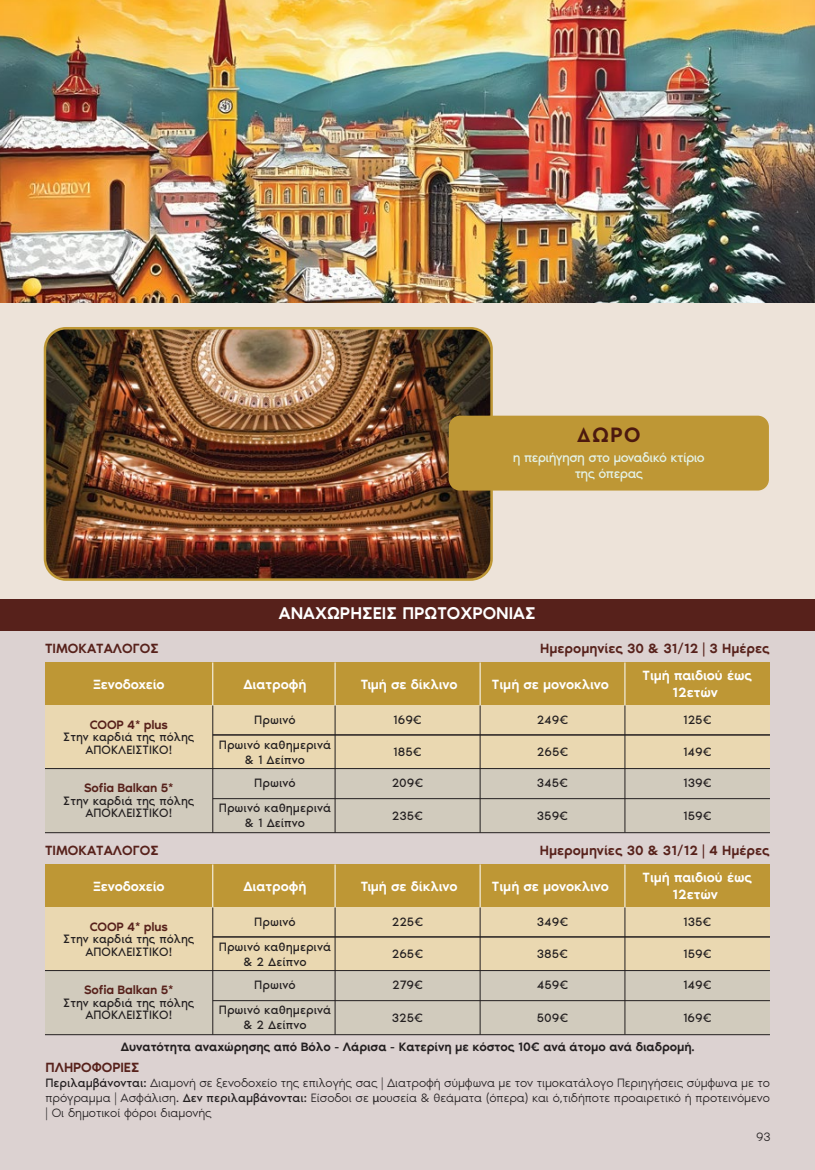
<style>
.page{position:relative;width:815px;height:1170px;background:#fff}
.page>*{position:absolute;margin:0;border:0;box-sizing:border-box;transform-origin:0 0}
.t1{font:700 21.25px "Neutraface Two Text Greek";color:#4c190f}
.t2{font:500 17.5px "Noir Pro";color:#fff}
.t3{font:500 13.75px/16.5px "Noir Pro";letter-spacing:-.005em;color:#fff;text-align:center}
.t4{font:500 13.75px "Noir Pro";color:#57211b}
.t5{font:13.75px/16.2px "Noir Pro";letter-spacing:-.04em;color:#e4f2e6;text-align:center}
.t6{font:12.5px/15px "Noir Pro";color:#231f20;text-align:center}
.t7{font:300 12.5px/15px "Noir Pro";letter-spacing:-.005em;color:#231f20;text-align:justify}
.t8{font:500 12.5px "Noir Pro";letter-spacing:-.005em;color:#231f20}
.t9{font:500 12.5px "Noir Pro";letter-spacing:-.015em;color:#57211b}
.s1{font-weight:400}
.s2{font-family:"Myriad Pro";font-weight:400}
</style>
<div class="page">
<div style="left:0;top:0;width:815px;height:1169px;background:#ede3d9"></div>
<div style="left:0;top:599px;width:815px;height:570px;background:#dcd2d1"></div>
<div style="left:45px;top:662px;width:725px;height:43px;background:#be9735"></div>
<div style="left:45px;top:705px;width:725px;height:127px;background:#ead8b1"></div>
<div style="left:45px;top:768px;width:725px;height:64px;background:#d1cbbd"></div>
<hr style="left:335px;top:662px;width:1px;height:43px;background:#fff">
<hr style="left:480px;top:662px;width:1px;height:43px;background:#fff">
<hr style="left:625px;top:662px;width:1px;height:43px;background:#fff">
<hr style="left:335px;top:705px;width:1px;height:127px;background:#231f20">
<hr style="left:212px;top:662px;width:1px;height:43px;background:#fff">
<hr style="left:212px;top:705px;width:1px;height:127px;background:#231f20">
<hr style="left:480px;top:705px;width:1px;height:127px;background:#231f20">
<hr style="left:625px;top:705px;width:1px;height:127px;background:#231f20">
<hr style="left:45px;top:768px;width:725px;height:1px;background:#231f20">
<hr style="left:213px;top:734px;width:557px;height:1px;background:#231f20">
<hr style="left:45px;top:832px;width:725px;height:1px;background:#231f20">
<hr style="left:213px;top:798px;width:557px;height:1px;background:#231f20">
<div style="left:45px;top:864px;width:725px;height:43px;background:#be9735"></div>
<div style="left:45px;top:907px;width:725px;height:127px;background:#ead8b1"></div>
<div style="left:45px;top:970px;width:725px;height:64px;background:#d1cbbd"></div>
<hr style="left:335px;top:864px;width:1px;height:43px;background:#fff">
<hr style="left:480px;top:864px;width:1px;height:43px;background:#fff">
<hr style="left:625px;top:864px;width:1px;height:43px;background:#fff">
<hr style="left:335px;top:907px;width:1px;height:127px;background:#231f20">
<hr style="left:212px;top:864px;width:1px;height:43px;background:#fff">
<hr style="left:212px;top:907px;width:1px;height:127px;background:#231f20">
<hr style="left:480px;top:907px;width:1px;height:127px;background:#231f20">
<hr style="left:625px;top:907px;width:1px;height:127px;background:#231f20">
<hr style="left:45px;top:970px;width:725px;height:1px;background:#231f20">
<hr style="left:213px;top:936px;width:557px;height:1px;background:#231f20">
<hr style="left:45px;top:1034px;width:725px;height:1px;background:#231f20">
<hr style="left:213px;top:1000px;width:557px;height:1px;background:#231f20">
<img style="left:0;top:0;width:815px;height:302px">
<img style="left:45px;top:330px;width:446px;height:249px">
<div style="left:44px;top:327px;width:449px;height:253px;border:2px solid #be9735;border-radius:21px"></div>
<div style="left:449px;top:415px;width:320px;height:75px;background:#be9735;border-radius:11px"></div>
<div style="left:0;top:599px;width:815px;height:31px;background:#57211b"></div>
<h1 class="t1" style="left:577px;top:422px;width:66px">ΔΩΡΟ</h1>
<p class="t5" style="left:513px;top:448px;width:193px">η περιήγηση στο μοναδικό κτίριο της όπερας</p>
<h2 class="t2" style="left:279px;top:599px;width:258px">ΑΝΑΧΩΡΗΣΕΙΣ ΠΡΩΤΟΧΡΟΝΙΑΣ</h2>
<p class="t4" style="left:45px;top:637px;width:115px">ΤΙΜΟΚΑΤΑΛΟΓΟΣ</p>
<p class="t4" style="left:540px;top:637px;width:231px">Ημερομηνίες 30 &amp; 31/12 | 3 Ημέρες</p>
<p class="t3" style="left:93px;top:674px;width:73px">Ξενοδοχείo</p>
<p class="t3" style="left:243px;top:674px;width:65px">Διατροφή</p>
<p class="t3" style="left:361px;top:674px;width:98px">Τιμή σε δίκλινο</p>
<p class="t3" style="left:492px;top:674px;width:118px">Τιμή σε μονοκλινο</p>
<p class="t3" style="left:643px;top:666px;width:111px">Τιμή παιδιού έως<br>12ετών</p>
<p class="t9" style="left:90px;top:714px;width:80px">COOP 4* plus</p>
<p class="t6" style="left:63px;top:729px;width:133px;line-height:12.5px">Στην καρδιά της πόλης<br>ΑΠΟΚΛΕΙΣΤΙΚΟ!</p>
<p class="t9" style="left:84px;top:778px;width:91px">Sofia Balkan 5*</p>
<p class="t6" style="left:63px;top:793px;width:133px;line-height:12.5px">Στην καρδιά της πόλης<br>ΑΠΟΚΛΕΙΣΤΙΚΟ!</p>
<p class="t6" style="left:254px;top:711px;width:43px">Πρωινό</p>
<p class="t6" style="left:393px;top:711px;width:30px">169€</p>
<p class="t6" style="left:537px;top:711px;width:33px">249€</p>
<p class="t6" style="left:683px;top:711px;width:30px">125€</p>
<p class="t6" style="left:219px;top:736px;width:114px">Πρωινό καθημερινά &amp; 1 Δείπνο</p>
<p class="t6" style="left:393px;top:743px;width:30px">185€</p>
<p class="t6" style="left:537px;top:743px;width:33px">265€</p>
<p class="t6" style="left:683px;top:743px;width:30px">149€</p>
<p class="t6" style="left:683px;top:774px;width:30px">139€</p>
<p class="t6" style="left:683px;top:807px;width:30px">159€</p>
<p class="t6" style="left:254px;top:774px;width:43px">Πρωινό</p>
<p class="t6" style="left:392px;top:774px;width:33px">209€</p>
<p class="t6" style="left:537px;top:774px;width:33px">345€</p>
<p class="t6" style="left:219px;top:799px;width:114px">Πρωινό καθημερινά &amp; 1 Δείπνο</p>
<p class="t6" style="left:392px;top:807px;width:33px">235€</p>
<p class="t6" style="left:537px;top:807px;width:33px">359€</p>
<p class="t4" style="left:45px;top:839px;width:115px">ΤΙΜΟΚΑΤΑΛΟΓΟΣ</p>
<p class="t4" style="left:540px;top:839px;width:231px">Ημερομηνίες 30 &amp; 31/12 | 4 Ημέρες</p>
<p class="t3" style="left:93px;top:876px;width:73px">Ξενοδοχείo</p>
<p class="t3" style="left:243px;top:876px;width:65px">Διατροφή</p>
<p class="t3" style="left:361px;top:876px;width:98px">Τιμή σε δίκλινο</p>
<p class="t3" style="left:492px;top:876px;width:118px">Τιμή σε μονοκλινο</p>
<p class="t3" style="left:643px;top:868px;width:111px">Τιμή παιδιού έως<br>12ετών</p>
<p class="t9" style="left:90px;top:916px;width:80px">COOP 4* plus</p>
<p class="t6" style="left:63px;top:931px;width:133px;line-height:12.5px">Στην καρδιά της πόλης<br>ΑΠΟΚΛΕΙΣΤΙΚΟ!</p>
<p class="t9" style="left:84px;top:980px;width:91px">Sofia Balkan 5*</p>
<p class="t6" style="left:63px;top:995px;width:133px;line-height:12.5px">Στην καρδιά της πόλης<br>ΑΠΟΚΛΕΙΣΤΙΚΟ!</p>
<p class="t6" style="left:254px;top:913px;width:43px">Πρωινό</p>
<p class="t6" style="left:392px;top:913px;width:33px">225€</p>
<p class="t6" style="left:537px;top:913px;width:33px">349€</p>
<p class="t6" style="left:683px;top:913px;width:30px">135€</p>
<p class="t6" style="left:219px;top:937px;width:114px">Πρωινό καθημερινά &amp; 2 Δείπνο</p>
<p class="t6" style="left:392px;top:945px;width:33px">265€</p>
<p class="t6" style="left:537px;top:945px;width:33px">385€</p>
<p class="t6" style="left:683px;top:945px;width:30px">159€</p>
<p class="t6" style="left:683px;top:976px;width:30px">149€</p>
<p class="t6" style="left:683px;top:1009px;width:30px">169€</p>
<p class="t6" style="left:254px;top:976px;width:43px">Πρωινό</p>
<p class="t6" style="left:392px;top:976px;width:32px">279€</p>
<p class="t6" style="left:537px;top:976px;width:33px">459€</p>
<p class="t6" style="left:219px;top:1001px;width:114px">Πρωινό καθημερινά &amp; 2 Δείπνο</p>
<p class="t6" style="left:392px;top:1009px;width:33px">325€</p>
<p class="t6" style="left:537px;top:1009px;width:33px">509€</p>
<p class="t8" style="left:121px;top:1037px;width:575px">Δυνατότητα αναχώρησης από Βόλο - Λάρισα - Κατερίνη με κόστος 10€ ανά άτομο ανά διαδρομή.</p>
<p class="t4" style="left:46px;top:1056px;width:95px">ΠΛΗΡΟΦΟΡΙΕΣ</p>
<p class="t7" style="left:46px;top:1074px;width:726px"><span class="s1">Περιλαμβάνονται:</span> Διαμονή σε ξενοδοχείο της επιλογής σας | Διατροφή σύμφωνα με τον τιμοκατάλογο Περιηγήσεις σύμφωνα με το πρόγραμμα | Ασφάλιση. <span class="s1">Δεν περιλαμβάνονται:</span> Είσοδοι σε <span class="s2">µ</span>ουσεία &amp; θεάματα (όπερα) και ό,τιδήποτε προαιρετικό ή προτεινόμενο | Οι δημοτικοί φόροι διαμονής</p>
<p class="t7" style="left:756px;top:1128px;width:16px">93</p>
</div>
